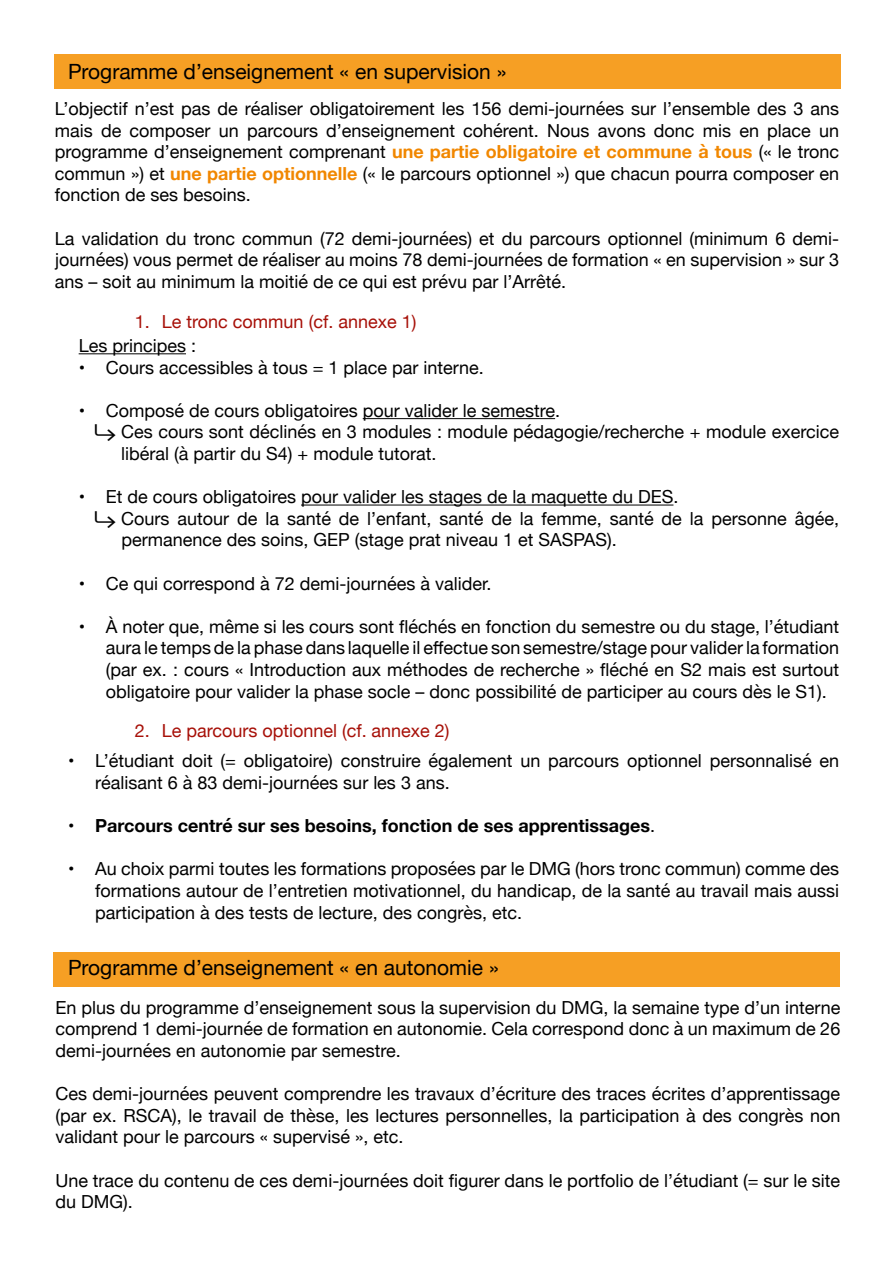
<style>
.page{position:relative;width:893px;height:1263px;background:#fff}
.page>*{position:absolute;margin:0;border:0;box-sizing:border-box;transform-origin:0 0}
.t1{font:21px "Helvetica Neue";color:#000}
.t2{font:18px/21.6px "Helvetica Neue";color:#000;text-align:justify}
.t3{font:18px "Helvetica Neue";color:#a71008}
.t4{font:700 18px "Helvetica Neue";color:#000}
.s1{font-weight:700;color:#f18700}
.s2{font-weight:400}
</style>
<div class="page">
<div style="left:54px;top:54px;width:786px;height:35px;background:#f69f24"></div>
<hr style="left:79px;top:353px;width:107px;height:1px;background:#000">
<hr style="left:363px;top:418px;width:192px;height:1px;background:#000">
<hr style="left:301px;top:505px;width:372px;height:1px;background:#000">
<div style="left:53px;top:952px;width:787px;height:35px;background:#f69f24"></div>
<p class="t1" style="left:68px;top:59px;width:440px">Programme d’enseignement « en supervision »</p>
<p class="t2" style="left:55px;top:98px;width:786px">L’objectif n’est pas de réaliser obligatoirement les 156 demi-journées sur l’ensemble des 3 ans mais de composer un parcours d’enseignement cohérent. Nous avons donc mis en place un programme d’enseignement comprenant <span class="s1">une partie obligatoire et commune à tous</span> (« le tronc commun ») et <span class="s1">une partie optionnelle</span> (« le parcours optionnel ») que chacun pourra composer en fonction de ses besoins.</p>
<p class="t2" style="left:55px;top:227px;width:786px">La validation du tronc commun (72 demi-journées) et du parcours optionnel (minimum 6 demi&shy;journées) vous permet de réaliser au moins 78 demi-journées de formation « en supervision » sur 3 ans – soit au minimum la moitié de ce qui est prévu par l’Arrêté.</p>
<p class="t3" style="left:135px;top:311px;width:283px">1. Le tronc commun (cf. annexe 1)</p>
<p class="t2" style="left:79px;top:335px;width:119px">Les principes :</p>
<p class="t2" style="left:79px;top:356px;width:407px">• Cours accessibles à tous = 1 place par interne.</p>
<p class="t2" style="left:79px;top:399px;width:483px">• Composé de cours obligatoires pour valider le semestre.</p>
<p class="t2" style="left:94px;top:421px;width:746px">⮑ Ces cours sont déclinés en 3 modules : module pédagogie/recherche + module exercice</p>
<p class="t2" style="left:121px;top:443px;width:317px">libéral (à partir du S4) + module tutorat.</p>
<p class="t2" style="left:79px;top:486px;width:601px">• Et de cours obligatoires pour valider les stages de la maquette du DES.</p>
<p class="t2" style="left:94px;top:507px;width:746px">⮑ Cours autour de la santé de l’enfant, santé de la femme, santé de la personne âgée,</p>
<p class="t2" style="left:121px;top:529px;width:497px">permanence des soins, GEP (stage prat niveau 1 et SASPAS).</p>
<p class="t2" style="left:79px;top:572px;width:414px">• Ce qui correspond à 72 demi-journées à valider.</p>
<p class="t2" style="left:106px;top:615px;width:735px;text-indent:-27px">• À noter que, même si les cours sont fléchés en fonction du semestre ou du stage, l’étudiant aura le temps de la phase dans laquelle il effectue son semestre/stage pour valider la formation (par ex. : cours « Introduction aux méthodes de recherche » fléché en S2 mais est surtout obligatoire pour valider la phase socle – donc possibilité de participer au cours dès le S1).</p>
<p class="t3" style="left:135px;top:720px;width:316px">2. Le parcours optionnel (cf. annexe 2)</p>
<p class="t2" style="left:95px;top:750px;width:745px;text-indent:-27px">• L’étudiant doit (= obligatoire) construire également un parcours optionnel personnalisé en réalisant 6 à 83 demi-journées sur les 3 ans.</p>
<p class="t4" style="left:68px;top:814px;width:589px">• Parcours centré sur ses besoins, fonction de ses apprentissages<span class="s2">.</span></p>
<p class="t2" style="left:95px;top:858px;width:745px;text-indent:-27px">• Au choix parmi toutes les formations proposées par le DMG (hors tronc commun) comme des formations autour de l’entretien motivationnel, du handicap, de la santé au travail mais aussi participation à des tests de lecture, des congrès, etc.</p>
<p class="t1" style="left:68px;top:955px;width:432px">Programme d’enseignement « en autonomie »</p>
<p class="t2" style="left:55px;top:996px;width:786px">En plus du programme d’enseignement sous la supervision du DMG, la semaine type d’un interne comprend 1 demi-journée de formation en autonomie. Cela correspond donc à un maximum de 26 demi-journées en autonomie par semestre.</p>
<p class="t2" style="left:55px;top:1083px;width:786px">Ces demi-journées peuvent comprendre les travaux d’écriture des traces écrites d’apprentissage (par ex. RSCA), le travail de thèse, les lectures personnelles, la participation à des congrès non validant pour le parcours « supervisé », etc.</p>
<p class="t2" style="left:55px;top:1169px;width:786px">Une trace du contenu de ces demi-journées doit figurer dans le portfolio de l’étudiant (= sur le site du DMG).</p>
</div>
